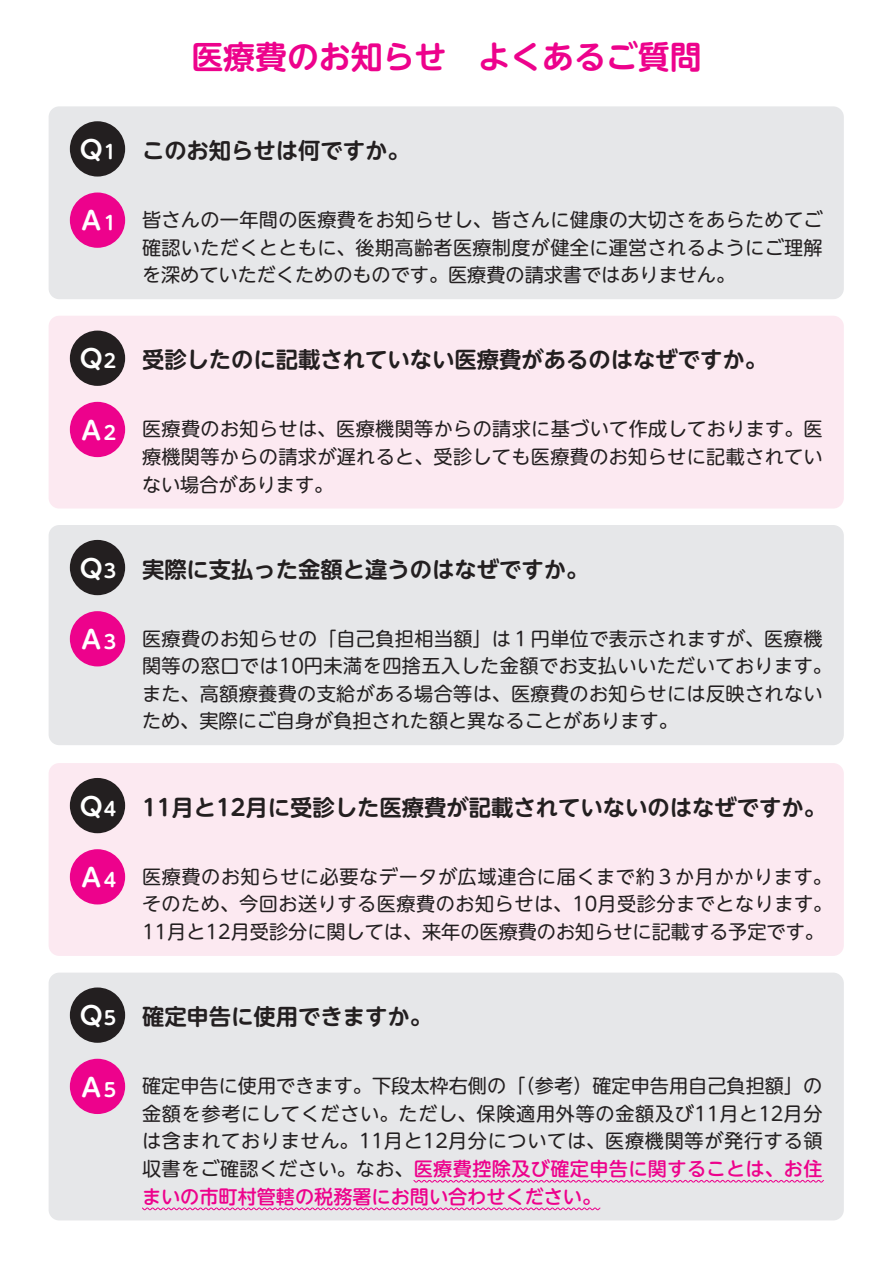
<style>
.page{position:relative;width:893px;height:1263px;background:#fff}
.page>*{position:absolute;margin:0;border:0;box-sizing:border-box;transform-origin:0 0}
.t1{font:700 31.95px "UD Shin M Go Pro De";color:#ed028c}
.t2{font:700 25.05px "UD Shin M Go Pro De";color:#fff}
.t3{font:700 22.35px "UD Shin M Go Pro De";color:#231f20}
.t4{font:19.2px/27.6px "UD Shin M Go Pro";letter-spacing:.02em;color:#231f20;text-align:justify}
.s1{font-size:25.05px;color:#fff}
.s2{font-size:18.75px;color:#fff}
.s3{font-size:18.75px}
.s4{font-weight:500;color:#ed028c}
</style>
<div class="page">
<div style="left:49px;top:106px;width:795px;height:193px;background:#e6e7e9;border-radius:11px"></div>
<div style="left:70px;top:121px;width:55px;height:56px;background:#231f20;border-radius:50%"></div>
<div style="left:70px;top:192px;width:55px;height:56px;background:#ed028c;border-radius:50%"></div>
<div style="left:49px;top:316px;width:795px;height:192px;background:#fce9f1;border-radius:11px"></div>
<div style="left:70px;top:331px;width:55px;height:55px;background:#231f20;border-radius:50%"></div>
<div style="left:70px;top:402px;width:55px;height:55px;background:#ed028c;border-radius:50%"></div>
<div style="left:49px;top:525px;width:795px;height:220px;background:#e6e7e9;border-radius:11px"></div>
<div style="left:70px;top:540px;width:55px;height:55px;background:#231f20;border-radius:50%"></div>
<div style="left:70px;top:611px;width:55px;height:55px;background:#ed028c;border-radius:50%"></div>
<div style="left:49px;top:972px;width:795px;height:248px;background:#e6e7e9;border-radius:11px"></div>
<div style="left:70px;top:987px;width:55px;height:56px;background:#231f20;border-radius:50%"></div>
<div style="left:70px;top:1059px;width:55px;height:55px;background:#ed028c;border-radius:50%"></div>
<div style="left:49px;top:763px;width:795px;height:193px;background:#fce9f1;border-radius:11px"></div>
<div style="left:70px;top:778px;width:55px;height:55px;background:#231f20;border-radius:50%"></div>
<div style="left:70px;top:849px;width:55px;height:55px;background:#ed028c;border-radius:50%"></div>
<svg style="left:413px;top:1180px;width:411px;height:2px"></svg>
<svg style="left:142px;top:1207px;width:459px;height:3px"></svg>
<h1 class="t1" style="left:191px;top:31px;width:512px">医療費のお知らせ　よくあるご質問</h1>
<p class="t3" style="left:79px;top:132px;width:333px"><span class="s1">Ｑ</span><span class="s2">1</span> このお知らせは何ですか。</p>
<h2 class="t2" style="left:79px;top:200px;width:39px">Ａ<span class="s3">1</span></h2>
<p class="t4" style="left:142px;top:205px;width:682px">皆さんの一年間の医療費をお知らせし、皆さんに健康の大切さをあらためてご確認いただくとともに、後期高齢者医療制度が健全に運営されるようにご理解を深めていただくためのものです。医療費の請求書ではありません。</p>
<p class="t3" style="left:79px;top:342px;width:690px"><span class="s1">Ｑ</span><span class="s2">2</span> 受診したのに記載されていない医療費があるのはなぜですか。</p>
<h2 class="t2" style="left:79px;top:410px;width:39px">Ａ<span class="s3">2</span></h2>
<p class="t4" style="left:142px;top:414px;width:682px">医療費のお知らせは、医療機関等からの請求に基づいて作成しております。医療機関等からの請求が遅れると、受診しても医療費のお知らせに記載されていない場合があります。</p>
<p class="t3" style="left:79px;top:551px;width:511px"><span class="s1">Ｑ</span><span class="s2">3</span> 実際に支払った金額と違うのはなぜですか。</p>
<h2 class="t2" style="left:79px;top:619px;width:39px">Ａ<span class="s3">3</span></h2>
<p class="t4" style="left:142px;top:623px;width:692px;text-align:left">医療費のお知らせの「自己負担相当額」は１円単位で表示されますが、医療機関等の窓口では10円未満を四捨五入した金額でお支払いいただいております。また、高額療養費の支給がある場合等は、医療費のお知らせには反映されないため、実際にご自身が負担された額と異なることがあります。</p>
<p class="t3" style="left:79px;top:789px;width:749px"><span class="s1">Ｑ</span><span class="s2">4</span> 11月と12月に受診した医療費が記載されていないのはなぜですか。</p>
<h2 class="t2" style="left:79px;top:857px;width:39px">Ａ<span class="s3">4</span></h2>
<p class="t4" style="left:142px;top:861px;width:692px">医療費のお知らせに必要なデータが広域連合に届くまで約３か月かかります。そのため、今回お送りする医療費のお知らせは、10月受診分までとなります。11月と12月受診分に関しては、来年の医療費のお知らせに記載する予定です。</p>
<p class="t3" style="left:79px;top:999px;width:355px"><span class="s1">Ｑ</span><span class="s2">5</span> 確定申告に使用できますか。</p>
<h2 class="t2" style="left:79px;top:1067px;width:39px">Ａ<span class="s3">5</span></h2>
<p class="t4" style="left:142px;top:1071px;width:682px">確定申告に使用できます。下段太枠右側の「（参考）確定申告用自己負担額」の金額を参考にしてください。ただし、保険適用外等の金額及び11月と12月分は含まれておりません。11月と12月分については、医療機関等が発行する領収書をご確認ください。なお、<span class="s4">医療費控除及び確定申告に関することは、お住まいの市町村管轄の税務署にお問い合わせください。</span></p>
</div>
